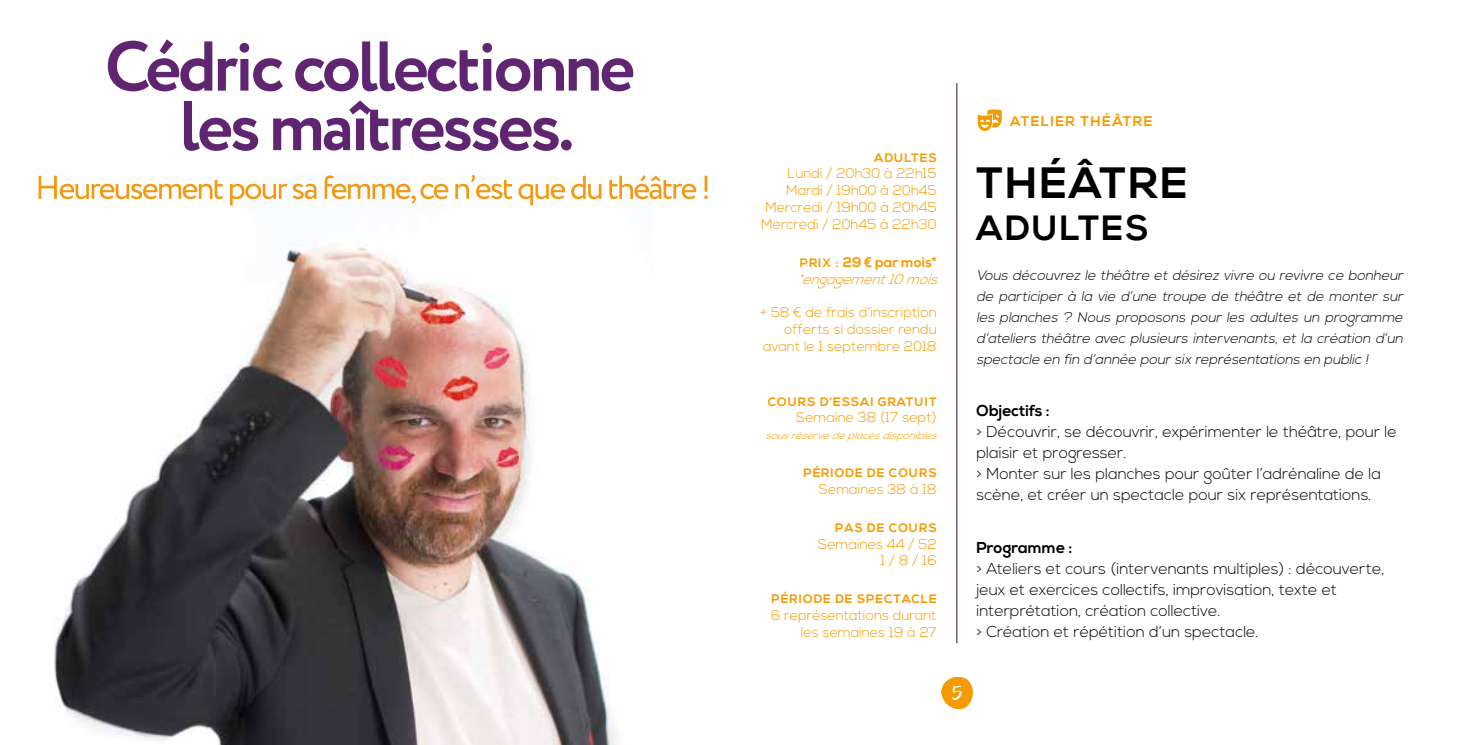
<style>
.page{position:relative;width:1479px;height:745px;background:#fff}
.page>*{position:absolute;margin:0;border:0;box-sizing:border-box;transform-origin:0 0}
.t1{font:700 43.75px "Nexa";letter-spacing:.05em;color:#000}
.t2{font:700 35px "Nexa";letter-spacing:.05em;color:#000}
.t3{font:300 15.75px/21px "Nexa";color:#000}
.t4{font:700 15.75px "Nexa";color:#000}
.t5{font:15.75px "Beyond The Mountains";color:#fff}
.t6{font:italic 300 14px/21px "Nexa";color:#000;text-align:justify}
.t7{font:300 14px/16.8px "Nexa";color:#f59a00;text-align:right}
.t8{font:italic 300 14px/16.8px "Nexa";color:#f59a00}
.t9{font:700 14px "Nexa";letter-spacing:.1em;color:#f59a00}
.t10{font:700 12.25px "Nexa";letter-spacing:.08em;color:#f59a00}
.t11{font:italic 300 10.5px "Nexa";color:#f59a00}
.s1{font-weight:700;font-style:normal;font-size:12.25px}
.s2{font-weight:700;font-style:normal}
</style>
<div class="page">
<hr style="left:956px;top:83px;width:1px;height:559px;background:#2f0e33">
<svg style="left:941px;top:677px;width:31px;height:31px"></svg>
<svg style="left:977px;top:109px;width:24px;height:22px"></svg>
<img style="left:38px;top:39px;width:670px;height:705px">
<p class="t10" style="left:874px;top:150px;width:64px">ADULTES</p>
<p class="t7" style="left:761px;top:166px;width:177px">Lundi / 20h30 à 22h15<br>Mardi / 19h00 à 20h45<br>Mercredi / 19h00 à 20h45<br>Mercredi / 20h45 à 22h30</p>
<p class="t8" style="left:798px;top:254px;width:147px"><span class="s1">PRIX :</span> <span class="s2">29 € par mois* </span>*engagement10mois</p>
<p class="t7" style="left:760px;top:304px;width:178px">+ 58 € de frais d’inscription offerts si dossier rendu avant le 1 septembre 2018</p>
<p class="t10" style="left:767px;top:394px;width:170px">COURS D’ESSAI GRATUIT</p>
<p class="t7" style="left:796px;top:409px;width:142px">Semaine 38 (17 sept)</p>
<p class="t11" style="left:765px;top:429px;width:177px">sousréservedeplacesdisponibles</p>
<p class="t10" style="left:803px;top:465px;width:135px">PÉRIODE DE COURS</p>
<p class="t7" style="left:819px;top:481px;width:119px">Semaines 38 à 18</p>
<p class="t10" style="left:835px;top:520px;width:103px">PAS DE COURS</p>
<p class="t7" style="left:818px;top:535px;width:120px">Semaines 44 / 52<br>1 / 8 / 16</p>
<p class="t10" style="left:771px;top:591px;width:167px">PÉRIODE DE SPECTACLE</p>
<p class="t7" style="left:771px;top:607px;width:167px">6 représentations durant les semaines 19 à 27</p>
<p class="t9" style="left:1010px;top:113px;width:144px">ATELIER THÉÂTRE</p>
<h1 class="t1" style="left:976px;top:157px;width:213px">THÉÂTRE</h1>
<h2 class="t2" style="left:976px;top:207px;width:174px">ADULTES</h2>
<p class="t6" style="left:976px;top:265px;width:431px">Vous découvrez le théâtre et désirez vivre ou revivre ce bonheur de participer à la vie d’une troupe de théâtre et de monter sur les planches ? Nous proposons pour les adultes un programme d’ateliers théâtre avec plusieurs intervenants, et la création d’un spectacle en fin d’année poursix représentations en public !</p>
<p class="t4" style="left:976px;top:401px;width:75px">Objectifs :</p>
<p class="t3" style="left:976px;top:422px;width:422px">&gt; Découvrir, se découvrir, expérimenter le théâtre, pour le plaisir et progresser.<br>&gt; Monter sur les planches pour goûter l’adrénaline de la scène, et créer un spectacle pour six représentations.</p>
<p class="t4" style="left:976px;top:538px;width:97px">Programme :</p>
<p class="t3" style="left:976px;top:558px;width:409px">&gt; Ateliers et cours (intervenants multiples) : découverte, jeux et exercices collectifs, improvisation, texte et interprétation, création collective.<br>&gt; Création et répétition d’un spectacle.</p>
<p class="t5" style="left:952px;top:685px;width:12px">5</p>
</div>
